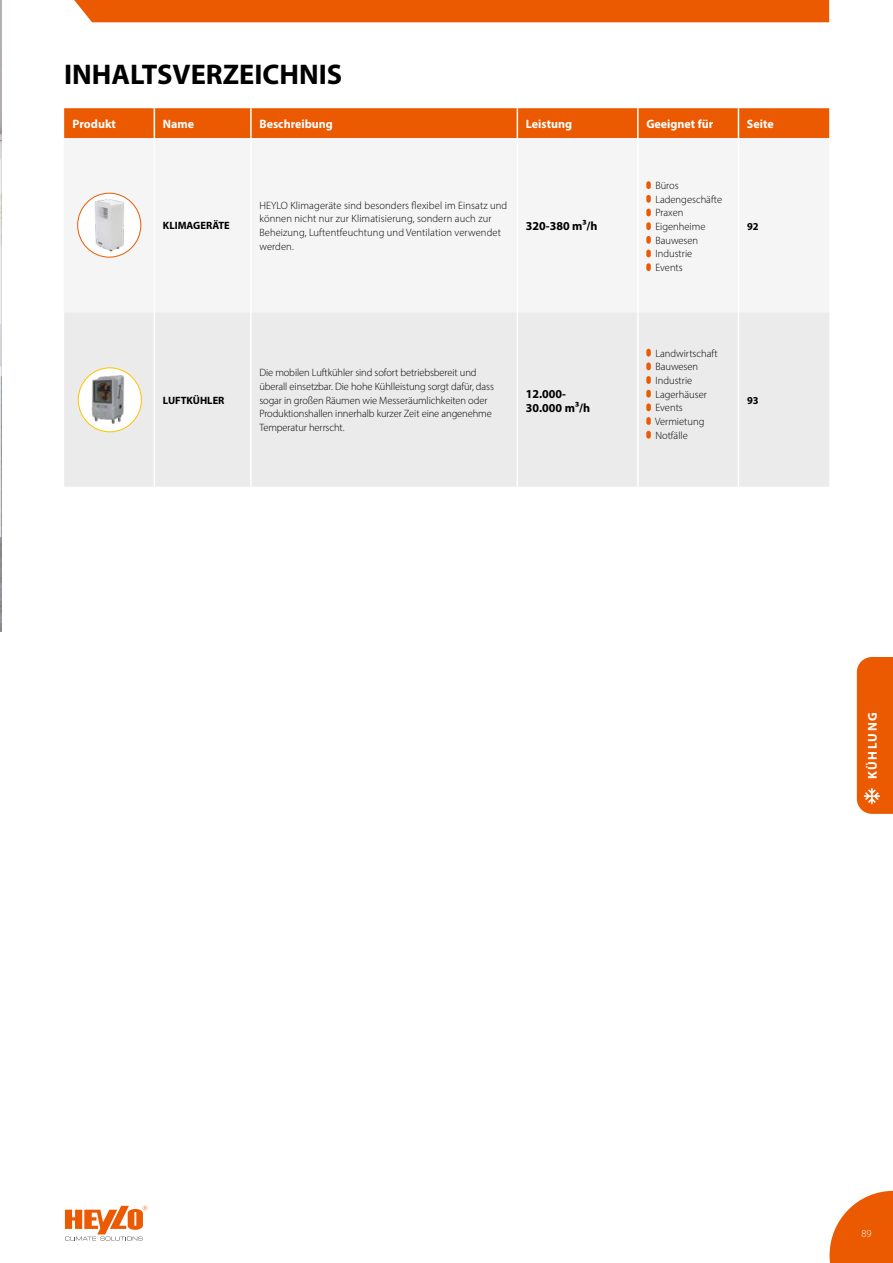
<style>
.page{position:relative;width:893px;height:1263px;background:#fff}
.page>*{position:absolute;margin:0;border:0;box-sizing:border-box;transform-origin:0 0}
.t1{font:700 28.5px "Myriad Pro";color:#000}
.t2{font:700 12.75px "Myriad Pro";letter-spacing:.12em;color:#fff}
.t3{font:700 12.15px "Myriad Pro";color:#fff}
.t4{font:700 12.15px/13.6px "Myriad Pro";color:#000}
.t5{font:300 10.65px/13.6px "Myriad Pro";color:#000}
.t6{font:700 10.65px "Myriad Pro";color:#000}
.t7{font:300 10.5px "Myriad Pro";color:#fff}
</style>
<div class="page">
<svg style="left:829px;top:1191px;width:64px;height:72px"></svg>
<div style="left:74px;top:0;width:755px;height:22px;background:#eb5901"></div>
<svg style="left:65px;top:1206px;width:82px;height:34px"></svg>
<div style="left:857px;top:657px;width:36px;height:157px;background:#eb5901"></div>
<img style="left:0;top:0;width:1px;height:631px">
<svg style="left:0;top:158px;width:1px;height:379px"></svg>
<div style="left:64px;top:108px;width:765px;height:30px;background:#eb5901"></div>
<div style="left:64px;top:312px;width:765px;height:175px;background:#ecebec"></div>
<hr style="left:64px;top:138px;width:1px;height:174px;background:#f1f7fa">
<hr style="left:154px;top:108px;width:1px;height:30px;background:#fff">
<hr style="left:250px;top:108px;width:2px;height:30px;background:#fff">
<hr style="left:517px;top:108px;width:1px;height:30px;background:#fff">
<hr style="left:637px;top:108px;width:2px;height:30px;background:#fff">
<hr style="left:738px;top:108px;width:1px;height:30px;background:#fff">
<hr style="left:154px;top:312px;width:1px;height:175px;background:#fff">
<hr style="left:250px;top:312px;width:2px;height:175px;background:#fff">
<hr style="left:517px;top:312px;width:1px;height:175px;background:#fff">
<hr style="left:637px;top:312px;width:2px;height:175px;background:#fff">
<hr style="left:738px;top:312px;width:1px;height:175px;background:#fff">
<img style="left:88px;top:196px;width:43px;height:58px">
<div style="left:77px;top:193px;width:64px;height:64px;border:1px solid #eb5901;border-radius:50%"></div>
<div style="left:646px;top:181px;width:5px;height:8px;background:#eb5901;border-radius:2px"></div>
<div style="left:646px;top:195px;width:5px;height:8px;background:#eb5901;border-radius:2px"></div>
<svg style="left:646px;top:209px;width:5px;height:7px"></svg>
<div style="left:646px;top:222px;width:5px;height:8px;background:#eb5901;border-radius:2px"></div>
<div style="left:646px;top:236px;width:5px;height:8px;background:#eb5901;border-radius:2px"></div>
<svg style="left:646px;top:250px;width:5px;height:7px"></svg>
<div style="left:646px;top:263px;width:5px;height:8px;background:#eb5901;border-radius:2px"></div>
<svg style="left:646px;top:349px;width:5px;height:7px"></svg>
<div style="left:646px;top:362px;width:5px;height:8px;background:#eb5901;border-radius:2px"></div>
<div style="left:646px;top:376px;width:5px;height:8px;background:#eb5901;border-radius:2px"></div>
<div style="left:646px;top:390px;width:5px;height:8px;background:#eb5901;border-radius:2px"></div>
<div style="left:646px;top:403px;width:5px;height:8px;background:#eb5901;border-radius:2px"></div>
<div style="left:646px;top:417px;width:5px;height:8px;background:#eb5901;border-radius:2px"></div>
<div style="left:646px;top:431px;width:5px;height:8px;background:#eb5901;border-radius:2px"></div>
<img style="left:78px;top:370px;width:63px;height:59px">
<div style="left:78px;top:368px;width:64px;height:64px;border:1px solid #fdc300;border-radius:50%"></div>
<h1 class="t1" style="left:64px;top:60px;width:280px">INHALTSVERZEICHNIS</h1>
<p class="t3" style="left:73px;top:117px;width:45px">Produkt</p>
<p class="t3" style="left:163px;top:117px;width:33px">Name</p>
<p class="t3" style="left:259px;top:117px;width:75px">Beschreibung</p>
<p class="t3" style="left:526px;top:117px;width:48px">Leistung</p>
<p class="t3" style="left:646px;top:117px;width:69px">Geeignet für</p>
<p class="t3" style="left:747px;top:117px;width:28px">Seite</p>
<p class="t6" style="left:163px;top:220px;width:68px">KLIMAGERÄTE</p>
<p class="t5" style="left:259px;top:199px;width:249px">HEYLO Klimageräte sind besonders flexibel im Einsatz und können nicht nur zur Klimatisierung, sondern auch zur Beheizung, Luftentfeuchtung und Ventilation verwendet werden.</p>
<p class="t4" style="left:526px;top:219px;width:73px">320-380 m³/h</p>
<p class="t6" style="left:163px;top:394px;width:63px">LUFTKÜHLER</p>
<p class="t5" style="left:259px;top:366px;width:236px">Die mobilen Luftkühler sind sofort betriebsbereit und überall einsetzbar. Die hohe Kühlleistung sorgt dafür, dass sogar in großen Räumen wie Messeräumlichkeiten oder Produktionshallen innerhalb kurzer Zeit eine angenehme Temperatur herrscht.</p>
<p class="t4" style="left:526px;top:387px;width:66px">12.000-<br>30.000 m³/h</p>
<p class="t5" style="left:655px;top:179px;width:68px">Büros<br>Ladengeschäfte<br>Praxen<br>Eigenheime<br>Bauwesen<br>Industrie<br>Events</p>
<p class="t6" style="left:747px;top:221px;width:13px">92</p>
<p class="t5" style="left:655px;top:346px;width:64px">Landwirtschaft<br>Bauwesen<br>Industrie<br>Lagerhäuser<br>Events<br>Vermietung<br>Notfälle</p>
<p class="t6" style="left:747px;top:395px;width:13px">93</p>
<p class="t2" style="left:865px;top:779px;width:68px;rotate:-90deg">KÜHLUNG</p>
<p class="t7" style="left:861px;top:1228px;width:12px">89</p>
</div>
